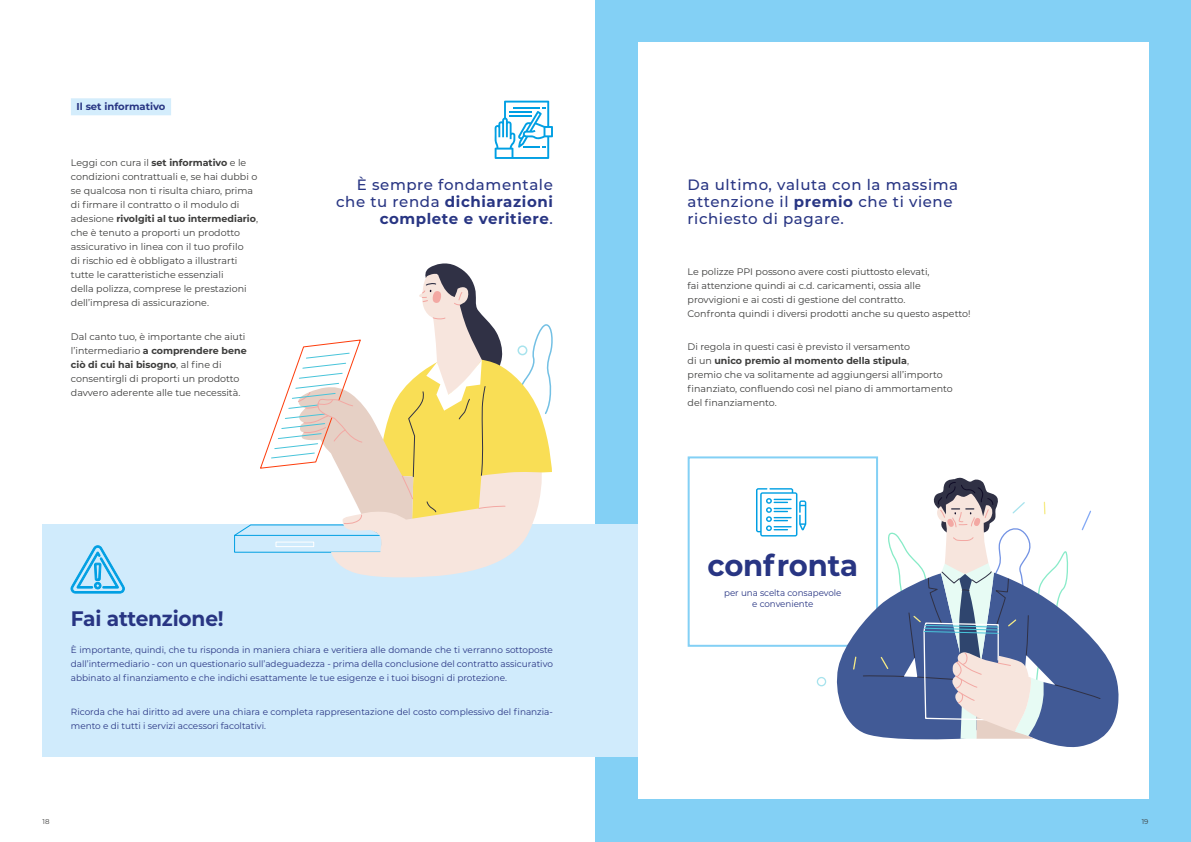
<style>
.page{position:relative;width:1191px;height:842px;background:#fff}
.page>*{position:absolute;margin:0;border:0;box-sizing:border-box;transform-origin:0 0}
.t1{font:700 30px "Montserrat";letter-spacing:-.005em;color:#283583}
.t2{font:700 21px "Montserrat";letter-spacing:-.01em;color:#283583;scale:.96 1}
.t3{font:500 15px/17px "Montserrat";letter-spacing:.04em;color:#283583}
.t4{font:700 15px "Montserrat";letter-spacing:.04em;color:#283583}
.t5{font:700 10px "Montserrat";color:#283583}
.t6{font:9.5px/14px "Montserrat";color:#3c3c3b}
.t7{font:9px/14px "Montserrat";color:#283583;text-align:justify}
.t8{font:7px "Montserrat";color:#3c3c3b}
.s1{font-weight:700}
.s2{font-weight:500}
</style>
<div class="page">
<div style="left:595px;top:0;width:596px;height:842px;background:#83d0f5"></div>
<div style="left:638px;top:43px;width:510px;height:756px;background:#fff"></div>
<div style="left:71px;top:98px;width:100px;height:17px;background:#d4edfc"></div>
<svg style="left:494px;top:101px;width:59px;height:58px"></svg>
<div style="left:43px;top:524px;width:595px;height:233px;background:#d0ebfc"></div>
<svg style="left:71px;top:546px;width:54px;height:47px"></svg>
<svg style="left:234px;top:263px;width:319px;height:315px"></svg>
<div style="left:687px;top:456px;width:191px;height:191px;border:2px solid #83d0f5"></div>
<svg style="left:756px;top:488px;width:50px;height:48px"></svg>
<svg style="left:833px;top:638px;width:286px;height:110px"></svg>
<svg style="left:852px;top:477px;width:249px;height:262px"></svg>
<div style="left:816px;top:677px;width:10px;height:9px;border:1px solid #a7e3ed;border-radius:50%"></div>
<p class="t5" style="left:77px;top:100px;width:90px">Il set informativo</p>
<p class="t6" style="left:71px;top:155px;width:189px">Leggi con cura il <span class="s1">set informativo</span> e le condizioni contrattuali e, se hai dubbi o se qualcosa non ti risulta chiaro, prima di firmare il contratto o il modulo di adesione <span class="s1">rivolgiti al tuo intermediario</span>, che è tenuto a proporti un prodotto assicurativo in linea con il tuo profilo<br>di rischio ed è obbligato a illustrarti tutte le caratteristiche essenziali<br>della polizza, comprese le prestazioni dell’impresa di assicurazione.</p>
<p class="t6" style="left:71px;top:329px;width:177px">Dal canto tuo, è importante che aiuti l’intermediario <span class="s1">a comprendere bene ciò di cui hai bisogno</span>, al fine di consentirgli di proporti un prodotto davvero aderente alle tue necessità.</p>
<p class="t3" style="left:357px;top:176px;width:198px">È sempre fondamentale</p>
<p class="t4" style="left:336px;top:191px;width:218px"><span class="s2">che tu renda</span> dichiarazioni</p>
<p class="t4" style="left:380px;top:208px;width:175px">complete e veritiere<span class="s2">.</span></p>
<p class="t2" style="left:71px;top:603px;width:161px">Fai attenzione!</p>
<p class="t7" style="left:71px;top:642px;width:483px">È importante, quindi, che tu risponda in maniera chiara e veritiera alle domande che ti verranno sottoposte dall’intermediario - con un questionario sull’adeguadezza - prima della conclusione del contratto assicurativo abbinato al finanziamento e che indichi esattamente le tue esigenze e i tuoi bisogni di protezione.</p>
<p class="t7" style="left:71px;top:704px;width:483px">Ricorda che hai diritto ad avere una chiara e completa rappresentazione del costo complessivo del finanzia&shy;mento e di tutti i servizi accessori facoltativi.</p>
<p class="t3" style="left:687px;top:176px;width:272px">Da ultimo, valuta con la massima attenzione il <span class="s1">premio</span> che ti viene</p>
<p class="t3" style="left:687px;top:210px;width:158px">richiesto di pagare.</p>
<p class="t6" style="left:687px;top:264px;width:284px">Le polizze PPI possono avere costi piuttosto elevati,<br>fai attenzione quindi ai c.d. caricamenti, ossia alle provvigioni e ai costi di gestione del contratto.<br>Confronta quindi i diversi prodotti anche su questo aspetto!</p>
<p class="t6" style="left:687px;top:340px;width:267px">Di regola in questi casi è previsto il versamento<br>di un <span class="s1">unico premio al momento della stipula</span>,<br>premio che va solitamente ad aggiungersi all’importo finanziato, confluendo così nel piano di ammortamento del finanziamento.</p>
<p class="t1" style="left:707px;top:543px;width:152px">confronta</p>
<p class="t7" style="left:724px;top:586px;width:119px">per una scelta consapevole</p>
<p class="t7" style="left:752px;top:596px;width:63px">e conveniente</p>
<p class="t8" style="left:43px;top:817px;width:8px">18</p>
<p class="t8" style="left:1141px;top:817px;width:8px">19</p>
</div>
